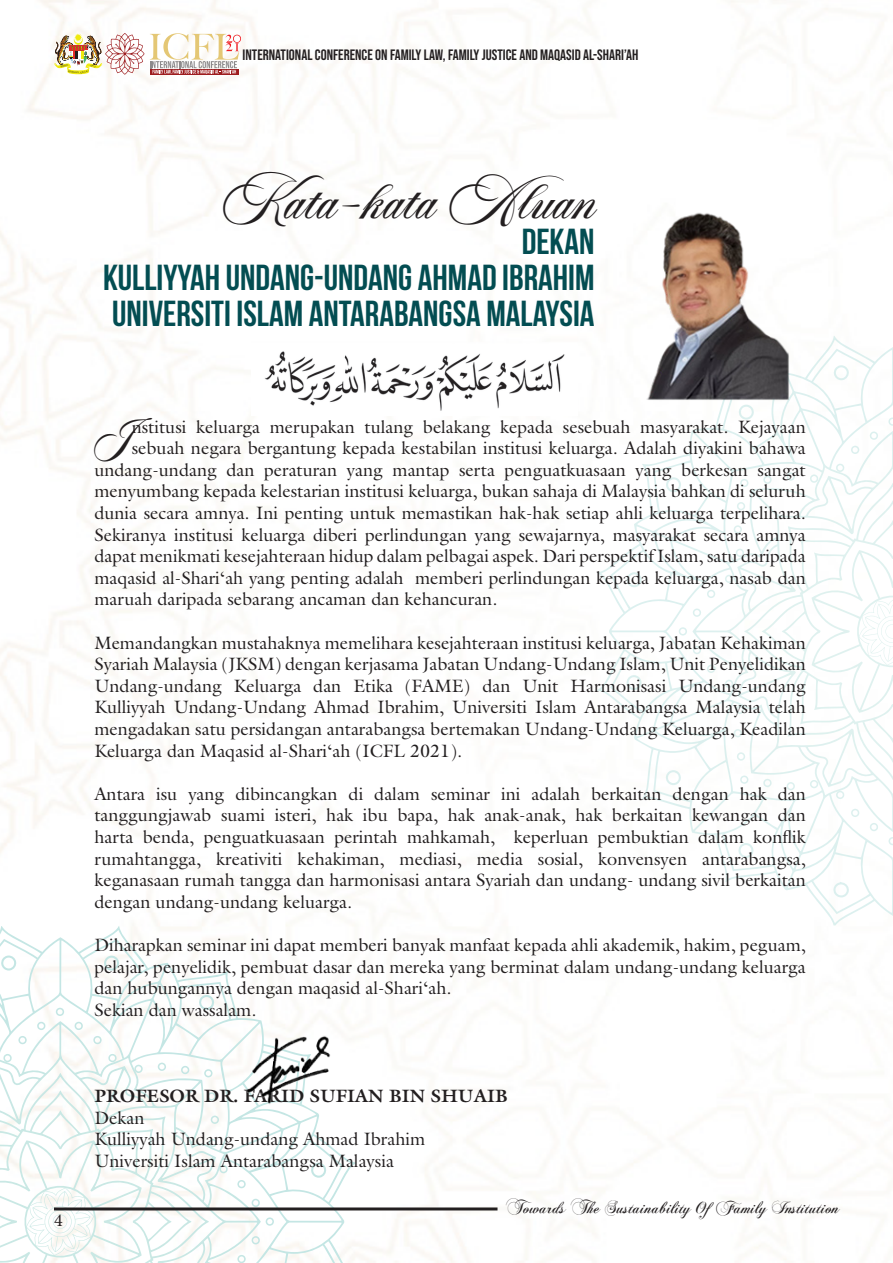
<style>
.page{position:relative;width:893px;height:1263px;background:#fff}
.page>*{position:absolute;margin:0;border:0;box-sizing:border-box;transform-origin:0 0}
.t1{font:700 36px "Bebas Neue";color:#034d52}
.t2{font:700 36px "Aston Script Pro";color:#231f20}
.t3{font:700 34.5px "Aston Script Pro";color:#231f20}
.t4{font:18px/21.6px "Galliard Std";color:#231f20;text-align:justify}
.t5{font:18px "Chopin Script";color:#231f20}
.t6{font:700 18px "Galliard Std";color:#231f20}
.t7{font:18px "Minion Pro";color:#231f20}
.t8{font:15px "Bebas Neue";color:#231f20}
</style>
<div class="page">
<img style="left:0;top:0;width:886px;height:1263px">
<svg style="left:597px;top:336px;width:296px;height:589px"></svg>
<svg style="left:679px;top:587px;width:214px;height:244px"></svg>
<svg style="left:888px;top:837px;width:5px;height:8px"></svg>
<svg style="left:626px;top:365px;width:267px;height:222px"></svg>
<svg style="left:266px;top:1217px;width:8px;height:9px"></svg>
<svg style="left:0;top:926px;width:260px;height:337px"></svg>
<svg style="left:0;top:955px;width:327px;height:223px"></svg>
<hr style="left:54px;top:1207px;width:443px;height:3px;background:#231f20">
<img style="left:54px;top:33px;width:187px;height:42px">
<img style="left:251px;top:336px;width:327px;height:79px">
<img style="left:602px;top:185px;width:187px;height:215px">
<img style="left:247px;top:1027px;width:88px;height:81px">
<p class="t8" style="left:243px;top:46px;width:397px">INTERNATIONAL CONFERENCE ON FAMILY LAW, FAMILY JUSTICE AND MAQASID AL-SHARI’AH</p>
<p class="t2" style="left:223px;top:184px;width:375px">Kata-kata Aluan</p>
<p class="t1" style="left:522px;top:222px;width:74px">DEKAN</p>
<p class="t1" style="left:103px;top:258px;width:493px">KULLIYYAH UNDANG-UNDANG AHMAD IBRAHIM</p>
<p class="t1" style="left:112px;top:294px;width:484px">UNIVERSITI ISLAM ANTARABANGSA MALAYSIA</p>
<p class="t7" style="left:54px;top:1208px;width:10px">4</p>
<p class="t3" style="left:95px;top:422px;width:59px">I</p>
<p class="t4" style="left:132px;top:415px;width:676px">nstitusi keluarga merupakan tulang belakang kepada sesebuah masyarakat. Kejayaan</p>
<p class="t4" style="left:132px;top:437px;width:676px">sebuah negara bergantung kepada kestabilan institusi keluarga. Adalah diyakini bahawa</p>
<p class="t4" style="left:94px;top:459px;width:713px">undang-undang dan peraturan yang mantap serta penguatkuasaan yang berkesan sangat</p>
<p class="t4" style="left:94px;top:480px;width:713px">menyumbang kepada kelestarian institusi keluarga, bukan sahaja di Malaysia bahkan di seluruh</p>
<p class="t4" style="left:94px;top:502px;width:713px">dunia secara amnya. Ini penting untuk memastikan hak-hak setiap ahli keluarga terpelihara.</p>
<p class="t4" style="left:94px;top:523px;width:713px">Sekiranya institusi keluarga diberi perlindungan yang sewajarnya, masyarakat secara amnya</p>
<p class="t4" style="left:94px;top:545px;width:713px">dapat menikmati kesejahteraan hidup dalam pelbagai aspek. Dari perspektif Islam, satu daripada</p>
<p class="t4" style="left:94px;top:567px;width:713px">maqasid al-Shari‘ah yang penting adalah memberi perlindungan kepada keluarga, nasab dan</p>
<p class="t4" style="left:94px;top:588px;width:405px">maruah daripada sebarang ancaman dan kehancuran.</p>
<p class="t4" style="left:94px;top:631px;width:713px">Memandangkan mustahaknya memelihara kesejahteraan institusi keluarga, Jabatan Kehakiman Syariah Malaysia (JKSM) dengan kerjasama Jabatan Undang-Undang Islam, Unit Penyelidikan Undang-undang Keluarga dan Etika (FAME) dan Unit Harmonisasi Undang-undang Kulliyyah Undang-Undang Ahmad Ibrahim, Universiti Islam Antarabangsa Malaysia telah mengadakan satu persidangan antarabangsa bertemakan Undang-Undang Keluarga, Keadilan Keluarga dan Maqasid al-Shari‘ah (ICFL 2021).</p>
<p class="t4" style="left:94px;top:783px;width:713px">Antara isu yang dibincangkan di dalam seminar ini adalah berkaitan dengan hak dan tanggungjawab suami isteri, hak ibu bapa, hak anak-anak, hak berkaitan kewangan dan harta benda, penguatkuasaan perintah mahkamah, keperluan pembuktian dalam konflik rumahtangga, kreativiti kehakiman, mediasi, media sosial, konvensyen antarabangsa, keganasaan rumah tangga dan harmonisasi antara Syariah dan undang- undang sivil berkaitan dengan undang-undang keluarga.</p>
<p class="t4" style="left:94px;top:934px;width:713px">Diharapkan seminar ini dapat memberi banyak manfaat kepada ahli akademik, hakim, peguam, pelajar, penyelidik, pembuat dasar dan mereka yang berminat dalam undang-undang keluarga dan hubungannya dengan maqasid al-Shari‘ah.</p>
<p class="t4" style="left:94px;top:999px;width:163px">Sekian dan wassalam.</p>
<p class="t6" style="left:94px;top:1084px;width:415px">PROFESOR DR. FARID SUFIAN BIN SHUAIB</p>
<p class="t4" style="left:94px;top:1107px;width:52px">Dekan</p>
<p class="t4" style="left:94px;top:1128px;width:332px">Kulliyyah Undang-undang Ahmad Ibrahim</p>
<p class="t4" style="left:94px;top:1150px;width:301px">Universiti Islam Antarabangsa Malaysia</p>
<p class="t5" style="left:506px;top:1196px;width:335px">Towards The Sustainability OfFamily Institution</p>
</div>
